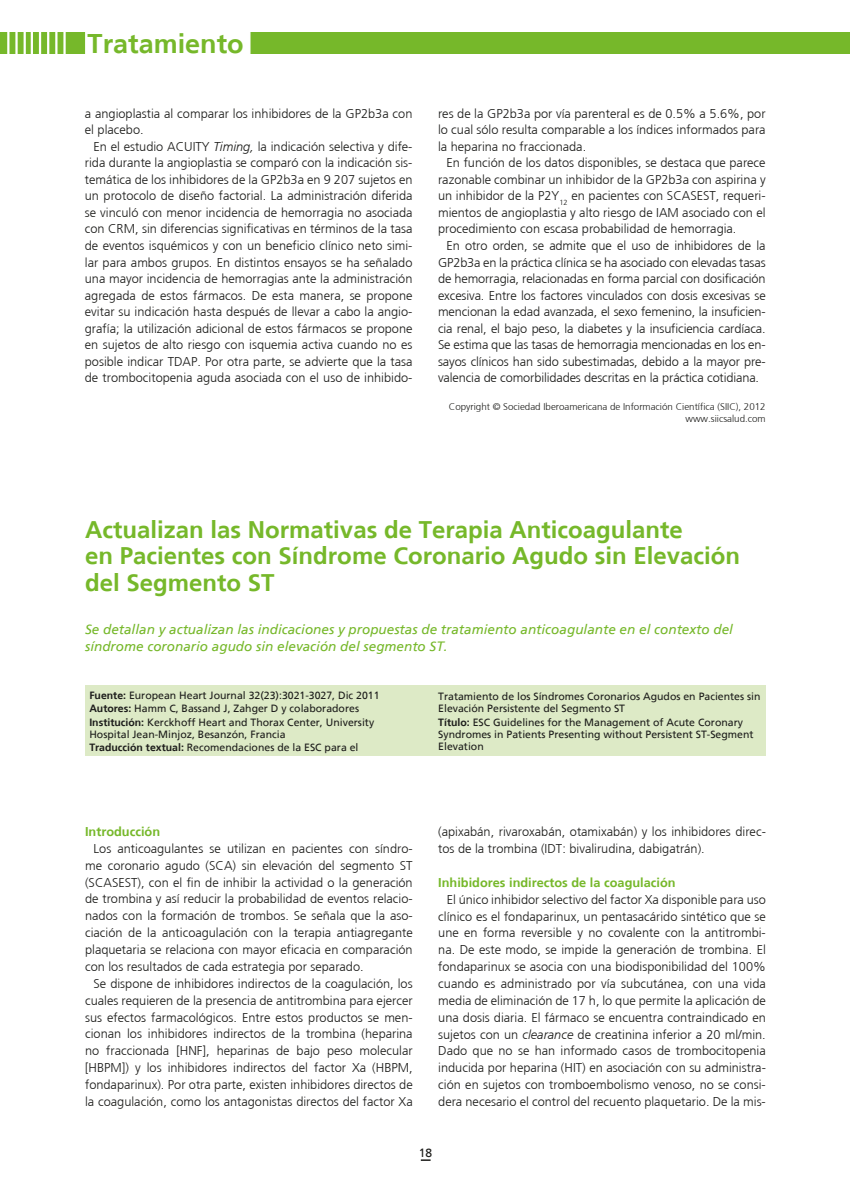
<style>
.page{position:relative;width:851px;height:1191px;background:#fff}
.page>*{position:absolute;margin:0;border:0;box-sizing:border-box;transform-origin:0 0}
.t1{font:700 27px "Frutiger";color:#76b82a}
.t2{font:700 24px/26.4px "Frutiger";color:#76b82a}
.t3{font:italic 13.5px/16.5px "Frutiger";color:#76b82a}
.t4{font:300 12.75px/16.5px "Frutiger";color:#1d1d1b;text-align:justify}
.t5{font:700 12.75px "Frutiger";color:#76b82a}
.t6{font:12px "Frutiger";color:#1d1d1b}
.t7{font:10.5px/13.5px "Frutiger";color:#1d1d1b}
.t8{font:300 9.75px/11.7px "Frutiger";color:#1d1d1b;text-align:right}
.s1{font-style:italic}
.s2{font-weight:700}
</style>
<div class="page">
<div style="left:0;top:32px;width:849px;height:21px;background:#76b82a"></div>
<div style="left:85px;top:685px;width:680px;height:70px;background:#ddeac6"></div>
<div style="left:85px;top:28px;width:165px;height:30px;background:#fff"></div>
<hr style="left:47px;top:29px;width:2px;height:35px;background:#fff">
<hr style="left:39px;top:30px;width:2px;height:34px;background:#fff">
<hr style="left:31px;top:30px;width:2px;height:34px;background:#fff">
<hr style="left:24px;top:28px;width:2px;height:35px;background:#fff">
<hr style="left:15px;top:29px;width:3px;height:35px;background:#fff">
<hr style="left:7px;top:29px;width:2px;height:35px;background:#fff">
<hr style="left:63px;top:28px;width:3px;height:35px;background:#fff">
<hr style="left:55px;top:28px;width:2px;height:35px;background:#fff">
<h1 class="t1" style="left:88px;top:28px;width:158px">Tratamiento</h1>
<p class="t4" style="left:85px;top:105px;width:329px">a angioplastia al comparar los inhibidores de la GP2b3a con el placebo.</p>
<p class="t4" style="left:85px;top:138px;width:329px;text-indent:9px">En el estudio ACUITY <span class="s1">Timing,</span> la indicación selectiva y dife&shy;rida durante la angioplastia se comparó con la indicación sis&shy;temática de los inhibidores de la GP2b3a en 9 207 sujetos en un protocolo de diseño factorial. La administración diferida se vinculó con menor incidencia de hemorragia no asociada con CRM, sin diferencias significativas en términos de la tasa de eventos isquémicos y con un beneficio clínico neto simi&shy;lar para ambos grupos. En distintos ensayos se ha señalado una mayor incidencia de hemorragias ante la administración agregada de estos fármacos. De esta manera, se propone evitar su indicación hasta después de llevar a cabo la angio&shy;grafía; la utilización adicional de estos fármacos se propone en sujetos de alto riesgo con isquemia activa cuando no es posible indicar TDAP. Por otra parte, se advierte que la tasa de trombocitopenia aguda asociada con el uso de inhibido-</p>
<p class="t4" style="left:438px;top:105px;width:329px">res de la GP2b3a por vía parenteral es de 0.5% a 5.6%, por lo cual sólo resulta comparable a los índices informados para la heparina no fraccionada.</p>
<p class="t4" style="left:438px;top:155px;width:329px;text-indent:9px">En función de los datos disponibles, se destaca que parece razonable combinar un inhibidor de la GP2b3a con aspirina y un inhibidor de la P2Y<sub>12</sub> en pacientes con SCASEST, requeri&shy;mientos de angioplastia y alto riesgo de IAM asociado con el procedimiento con escasa probabilidad de hemorragia.</p>
<p class="t4" style="left:438px;top:237px;width:329px;text-indent:9px">En otro orden, se admite que el uso de inhibidores de la GP2b3a en la práctica clínica se ha asociado con elevadas tasas de hemorragia, relacionadas en forma parcial con dosificación excesiva. Entre los factores vinculados con dosis excesivas se mencionan la edad avanzada, el sexo femenino, la insuficien&shy;cia renal, el bajo peso, la diabetes y la insuficiencia cardíaca.<br>Se estima que las tasas de hemorragia mencionadas en los en&shy;sayos clínicos han sido subestimadas, debido a la mayor pre&shy;valencia de comorbilidades descritas en la práctica cotidiana.</p>
<p class="t8" style="left:449px;top:401px;width:318px">Copyright © Sociedad Iberoamericana de Información Científica (SIIC), 2012 www.siicsalud.com</p>
<h2 class="t2" style="left:85px;top:516px;width:656px">Actualizan las Normativas de Terapia Anticoagulante<br>en Pacientes con Síndrome Coronario Agudo sin Elevación del Segmento ST</h2>
<p class="t3" style="left:85px;top:621px;width:649px">Se detallan y actualizan las indicaciones y propuestas de tratamiento anticoagulante en el contexto del síndrome coronario agudo sin elevación del segmento ST.</p>
<p class="t7" style="left:89px;top:688px;width:292px"><span class="s2">Fuente:</span> European Heart Journal 32(23):3021-3027, Dic 2011<br><span class="s2">Autores:</span> Hamm C, Bassand J, Zahger D y colaboradores<br><span class="s2">Institución:</span> Kerckhoff Heart and Thorax Center, University</p>
<p class="t7" style="left:89px;top:727px;width:270px">Hospital Jean-Minjoz, Besanzón, Francia<br><span class="s2">Traducción textual:</span> Recomendaciones de la ESC para el</p>
<p class="t7" style="left:438px;top:690px;width:324px;line-height:12px">Tratamiento de los Síndromes Coronarios Agudos en Pacientes sin<br>Elevación Persistente del Segmento ST</p>
<p class="t7" style="left:438px;top:716px;width:317px;line-height:12px"><span class="s2">Título:</span> ESC Guidelines for the Management of Acute Coronary<br>Syndromes in Patients Presenting without Persistent ST-Segment<br>Elevation</p>
<p class="t5" style="left:85px;top:824px;width:77px">Introducción</p>
<p class="t4" style="left:85px;top:840px;width:329px;text-indent:9px">Los anticoagulantes se utilizan en pacientes con síndro&shy;me coronario agudo (SCA) sin elevación del segmento ST (SCASEST), con el fin de inhibir la actividad o la generación de trombina y así reducir la probabilidad de eventos relacio&shy;nados con la formación de trombos. Se señala que la aso&shy;ciación de la anticoagulación con la terapia antiagregante plaquetaria se relaciona con mayor eficacia en comparación con los resultados de cada estrategia por separado.</p>
<p class="t4" style="left:85px;top:975px;width:329px;text-indent:9px">Se dispone de inhibidores indirectos de la coagulación, los cuales requieren de la presencia de antitrombina para ejercer sus efectos farmacológicos. Entre estos productos se men&shy;cionan los inhibidores indirectos de la trombina (heparina no fraccionada [HNF], heparinas de bajo peso molecular [HBPM]) y los inhibidores indirectos del factor Xa (HBPM, fondaparinux). Por otra parte, existen inhibidores directos de la coagulación, como los antagonistas directos del factor Xa</p>
<p class="t4" style="left:438px;top:823px;width:329px">(apixabán, rivaroxabán, otamixabán) y los inhibidores direc&shy;tos de la trombina (IDT: bivalirudina, dabigatrán).</p>
<p class="t5" style="left:438px;top:875px;width:239px">Inhibidores indirectos de la coagulación</p>
<p class="t4" style="left:438px;top:891px;width:329px;text-indent:9px">El único inhibidor selectivo del factor Xa disponible para uso clínico es el fondaparinux, un pentasacárido sintético que se une en forma reversible y no covalente con la antitrombi&shy;na. De este modo, se impide la generación de trombina. El fondaparinux se asocia con una biodisponibilidad del 100% cuando es administrado por vía subcutánea, con una vida media de eliminación de 17 h, lo que permite la aplicación de una dosis diaria. El fármaco se encuentra contraindicado en sujetos con un <span class="s1">clearance</span> de creatinina inferior a 20 ml/min.<br>Dado que no se han informado casos de trombocitopenia inducida por heparina (HIT) en asociación con su administra&shy;ción en sujetos con tromboembolismo venoso, no se consi&shy;dera necesario el control del recuento plaquetario. De la mis-</p>
<p class="t6" style="left:419px;top:1145px;width:15px">18</p>
</div>
